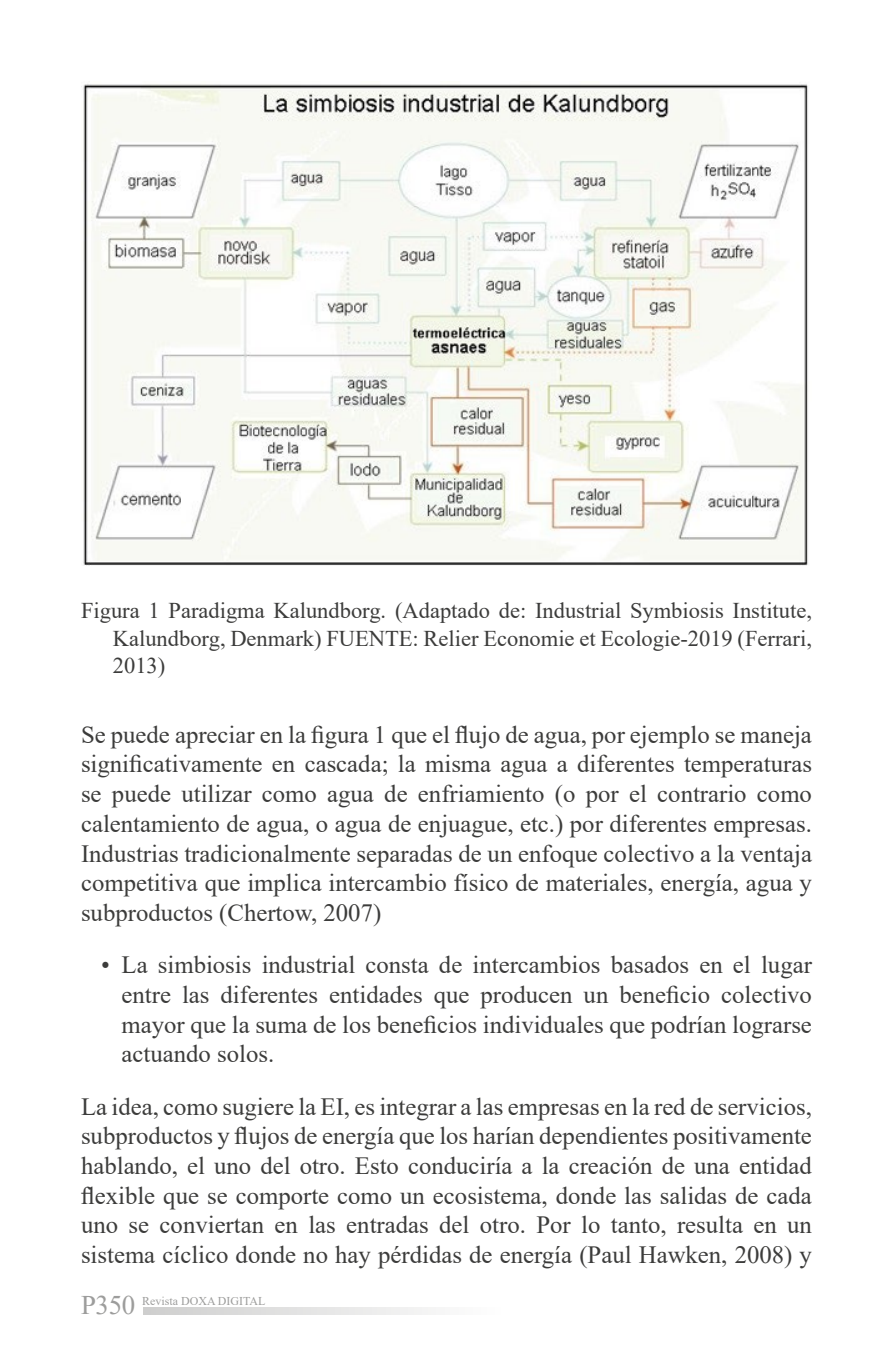
<style>
.page{position:relative;width:893px;height:1359px;background:#fff}
.page>*{position:absolute;margin:0;border:0;box-sizing:border-box;transform-origin:0 0}
.t1{font:26.78px "Times New Roman";color:#9d9d9c}
.t2{font:24.75px/29.7px "Times New Roman";color:#3c3c3b;text-align:justify}
.t3{font:22.5px/27px "Times New Roman";color:#3c3c3b;text-align:justify}
.t4{font:11.92px "Times New Roman";color:#9d9d9c}
</style>
<div class="page">
<img style="left:81px;top:84px;width:727px;height:481px">
<svg style="left:143px;top:1307px;width:288px;height:7px"></svg>
<p class="t3" style="left:113px;top:596px;width:700px;text-indent:-32px">Figura 1 Paradigma Kalundborg. (Adaptado de: Industrial Symbiosis Institute, Kalundborg, Denmark) FUENTE: Relier Economie et Ecologie-2019 (Ferrari, 2013)</p>
<p class="t2" style="left:81px;top:718px;width:732px">Se puede apreciar en la figura 1 que el flujo de agua, por ejemplo se maneja significativamente en cascada; la misma agua a diferentes temperaturas se puede utilizar como agua de enfriamiento (o por el contrario como calentamiento de agua, o agua de enjuague, etc.) por diferentes empresas.<br>Industrias tradicionalmente separadas de un enfoque colectivo a la ventaja competitiva que implica intercambio físico de materiales, energía, agua y subproductos (Chertow, 2007)</p>
<p class="t2" style="left:121px;top:949px;width:692px;text-indent:-20px">• La simbiosis industrial consta de intercambios basados en el lugar entre las diferentes entidades que producen un beneficio colectivo mayor que la suma de los beneficios individuales que podrían lograrse actuando solos.</p>
<p class="t2" style="left:81px;top:1090px;width:732px">La idea, como sugiere la EI, es integrar a las empresas en la red de servicios, subproductos y flujos de energía que los harían dependientes positivamente hablando, el uno del otro. Esto conduciría a la creación de una entidad flexible que se comporte como un ecosistema, donde las salidas de cada uno se conviertan en las entradas del otro. Por lo tanto, resulta en un sistema cíclico donde no hay pérdidas de energía (Paul Hawken, 2008) y</p>
<p class="t1" style="left:81px;top:1286px;width:56px">P350</p>
<p class="t4" style="left:142px;top:1292px;width:125px">Revista DOXA DIGITAL</p>
</div>
